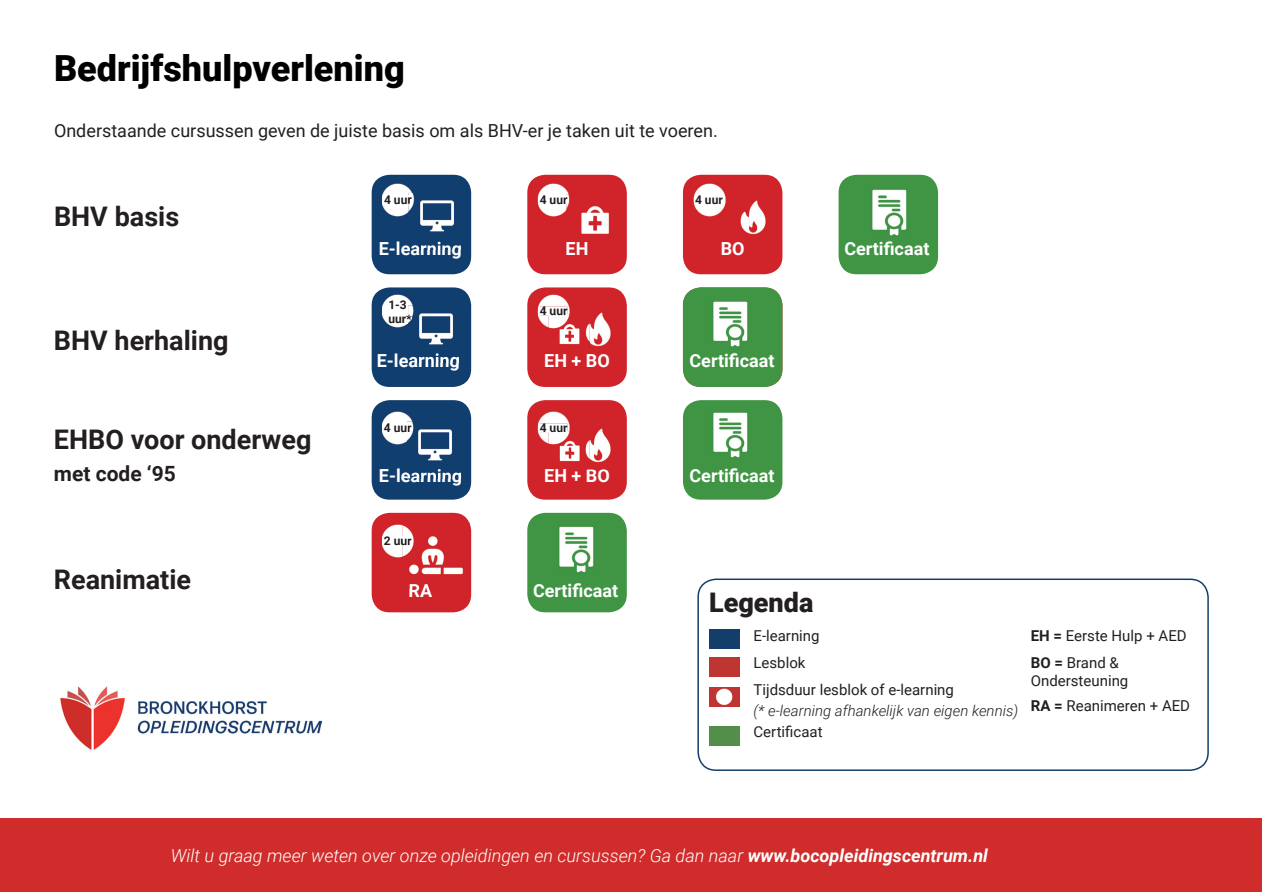
<style>
.page{position:relative;width:1263px;height:893px;background:#fff}
.page>*{position:absolute;margin:0;border:0;box-sizing:border-box;transform-origin:0 0}
.t1{font:900 36px "Roboto";color:#000001}
.t2{font:700 27px "Roboto";color:#231f20}
.t3{font:900 27px "Roboto";color:#231f20}
.t4{font:700 21px "Roboto";color:#231f20}
.t5{font:700 18px "Roboto";color:#fff}
.t6{font:italic 300 18px "Roboto";color:#fff}
.t7{font:18px "Roboto";color:#231f20}
.t8{font:15px/27px "Roboto";color:#231f20}
.t9{font:italic 300 15px "Roboto";color:#231f20}
.t10{font:700 12px/14.4px "Roboto";color:#231f20}
.s1{font-weight:700}
</style>
<div class="page">
<div style="left:1px;top:819px;width:1261px;height:73px;background:#cf2c2b"></div>
<div style="left:372px;top:175px;width:99px;height:99px;background:#103e6e;border-radius:18px"></div>
<div style="left:527px;top:175px;width:100px;height:99px;background:#d0232a;border-radius:18px"></div>
<div style="left:683px;top:175px;width:99px;height:99px;background:#d0232a;border-radius:18px"></div>
<div style="left:838px;top:175px;width:100px;height:99px;background:#3f9543;border-radius:18px"></div>
<img style="left:382px;top:183px;width:31px;height:34px">
<img style="left:384px;top:195px;width:25px;height:9px">
<img style="left:538px;top:183px;width:31px;height:34px">
<img style="left:540px;top:195px;width:27px;height:9px">
<img style="left:693px;top:183px;width:33px;height:34px">
<div style="left:372px;top:287px;width:99px;height:100px;background:#103e6e;border-radius:18px"></div>
<img style="left:382px;top:294px;width:31px;height:34px">
<img style="left:389px;top:300px;width:18px;height:9px">
<img style="left:389px;top:315px;width:19px;height:8px">
<div style="left:527px;top:287px;width:100px;height:100px;background:#d0232a;border-radius:18px"></div>
<div style="left:683px;top:287px;width:99px;height:100px;background:#3f9543;border-radius:18px"></div>
<img style="left:538px;top:294px;width:31px;height:34px">
<img style="left:540px;top:307px;width:9px;height:8px">
<div style="left:372px;top:400px;width:99px;height:100px;background:#103e6e;border-radius:18px"></div>
<img style="left:382px;top:411px;width:31px;height:34px">
<img style="left:384px;top:423px;width:23px;height:9px">
<div style="left:527px;top:400px;width:100px;height:100px;background:#d0232a;border-radius:18px"></div>
<img style="left:538px;top:411px;width:31px;height:33px">
<img style="left:540px;top:423px;width:9px;height:9px">
<div style="left:683px;top:400px;width:99px;height:100px;background:#3f9543;border-radius:18px"></div>
<div style="left:372px;top:513px;width:99px;height:99px;background:#d0232a;border-radius:18px"></div>
<div style="left:527px;top:513px;width:100px;height:99px;background:#3f9543;border-radius:18px"></div>
<img style="left:382px;top:524px;width:21px;height:34px">
<img style="left:384px;top:536px;width:19px;height:9px">
<img style="left:60px;top:686px;width:261px;height:64px">
<img style="left:420px;top:200px;width:34px;height:42px">
<img style="left:409px;top:242px;width:52px;height:8px">
<img style="left:409px;top:193px;width:6px;height:24px">
<svg style="left:409px;top:195px;width:3px;height:9px"></svg>
<img style="left:419px;top:313px;width:34px;height:32px">
<img style="left:408px;top:306px;width:6px;height:22px">
<svg style="left:408px;top:315px;width:3px;height:8px"></svg>
<img style="left:409px;top:353px;width:50px;height:9px">
<img style="left:418px;top:429px;width:34px;height:32px">
<img style="left:407px;top:469px;width:54px;height:9px">
<img style="left:407px;top:421px;width:7px;height:24px">
<svg style="left:407px;top:423px;width:4px;height:9px"></svg>
<div style="left:697px;top:578px;width:512px;height:193px;border:2px solid #133e6a;border-radius:18px"></div>
<img style="left:740px;top:200px;width:26px;height:35px">
<img style="left:590px;top:312px;width:21px;height:35px">
<img style="left:590px;top:428px;width:21px;height:35px">
<img style="left:587px;top:469px;width:19px;height:1px">
<img style="left:559px;top:323px;width:31px;height:22px">
<svg style="left:549px;top:306px;width:24px;height:24px"></svg>
<img style="left:559px;top:440px;width:31px;height:22px">
<svg style="left:549px;top:423px;width:24px;height:23px"></svg>
<img style="left:872px;top:189px;width:35px;height:53px">
<img style="left:713px;top:301px;width:35px;height:52px">
<img style="left:713px;top:412px;width:35px;height:46px">
<img style="left:559px;top:526px;width:35px;height:47px">
<img style="left:581px;top:206px;width:28px;height:28px">
<img style="left:567px;top:195px;width:3px;height:22px">
<div style="left:709px;top:629px;width:31px;height:20px;background:#133e6a"></div>
<div style="left:709px;top:657px;width:31px;height:20px;background:#bf3531"></div>
<div style="left:709px;top:726px;width:31px;height:19px;background:#538f4b"></div>
<div style="left:709px;top:687px;width:31px;height:20px;background:#bf3531"></div>
<img style="left:716px;top:688px;width:17px;height:17px">
<img style="left:409px;top:536px;width:54px;height:52px">
<img style="left:410px;top:584px;width:22px;height:4px">
<img style="left:403px;top:525px;width:15px;height:34px">
<svg style="left:403px;top:536px;width:8px;height:9px"></svg>
<h1 class="t1" style="left:54px;top:43px;width:352px">Bedrijfshulpverlening</h1>
<p class="t7" style="left:54px;top:118px;width:665px">Onderstaande cursussen geven de juiste basis om als BHV-er je taken uit te voeren.</p>
<h2 class="t2" style="left:54px;top:197px;width:127px">BHV basis</h2>
<h2 class="t2" style="left:54px;top:321px;width:176px">BHV herhaling</h2>
<h2 class="t2" style="left:54px;top:420px;width:259px">EHBO voor onderweg</h2>
<h3 class="t4" style="left:54px;top:459px;width:124px">met code ‘95</h3>
<h2 class="t2" style="left:54px;top:560px;width:139px">Reanimatie</h2>
<p class="t10" style="left:384px;top:192px;width:29px">4 uur</p>
<p class="t10" style="left:540px;top:192px;width:29px">4 uur</p>
<p class="t10" style="left:695px;top:192px;width:29px">4 uur</p>
<p class="t5" style="left:379px;top:236px;width:85px">E-learning</p>
<p class="t5" style="left:566px;top:236px;width:24px">EH</p>
<p class="t5" style="left:721px;top:236px;width:25px">BO</p>
<p class="t10" style="left:388px;top:297px;width:25px">1-3 uur*</p>
<p class="t5" style="left:377px;top:348px;width:85px">E-learning</p>
<p class="t10" style="left:540px;top:303px;width:29px">4 uur</p>
<p class="t5" style="left:544px;top:348px;width:67px">EH + BO</p>
<p class="t5" style="left:689px;top:348px;width:87px">Certificaat</p>
<p class="t5" style="left:844px;top:236px;width:87px">Certificaat</p>
<p class="t10" style="left:384px;top:420px;width:29px">4 uur</p>
<p class="t5" style="left:379px;top:463px;width:85px">E-learning</p>
<p class="t10" style="left:384px;top:533px;width:29px">2 uur</p>
<p class="t10" style="left:540px;top:420px;width:29px">4 uur</p>
<p class="t5" style="left:544px;top:463px;width:67px">EH + BO</p>
<p class="t5" style="left:409px;top:578px;width:25px">RA</p>
<p class="t5" style="left:533px;top:578px;width:87px">Certificaat</p>
<p class="t5" style="left:689px;top:463px;width:87px">Certificaat</p>
<h2 class="t3" style="left:709px;top:583px;width:106px">Legenda</h2>
<p class="t8" style="left:753px;top:621px;width:202px">E-learning<br>Lesblok<br>Tijdsduur lesblok of e-learning</p>
<p class="t9" style="left:753px;top:701px;width:266px">(* e-learning afhankelijk van eigen kennis)</p>
<p class="t8" style="left:753px;top:718px;width:71px">Certificaat</p>
<p class="t8" style="left:1031px;top:621px;width:157px;line-height:27.6px"><span class="s1">EH =</span> Eerste Hulp + AED<br><span class="s1">BO =</span> Brand &amp;</p>
<p class="t8" style="left:1031px;top:668px;width:161px;line-height:24.8px">Ondersteuning<br><span class="s1">RA =</span> Reanimeren + AED</p>
<p class="t6" style="left:171px;top:843px;width:818px">Wilt u graag meer weten over onze opleidingen en cursussen? Ga dan naar <span class="s1">www.bocopleidingscentrum.nl</span></p>
</div>
